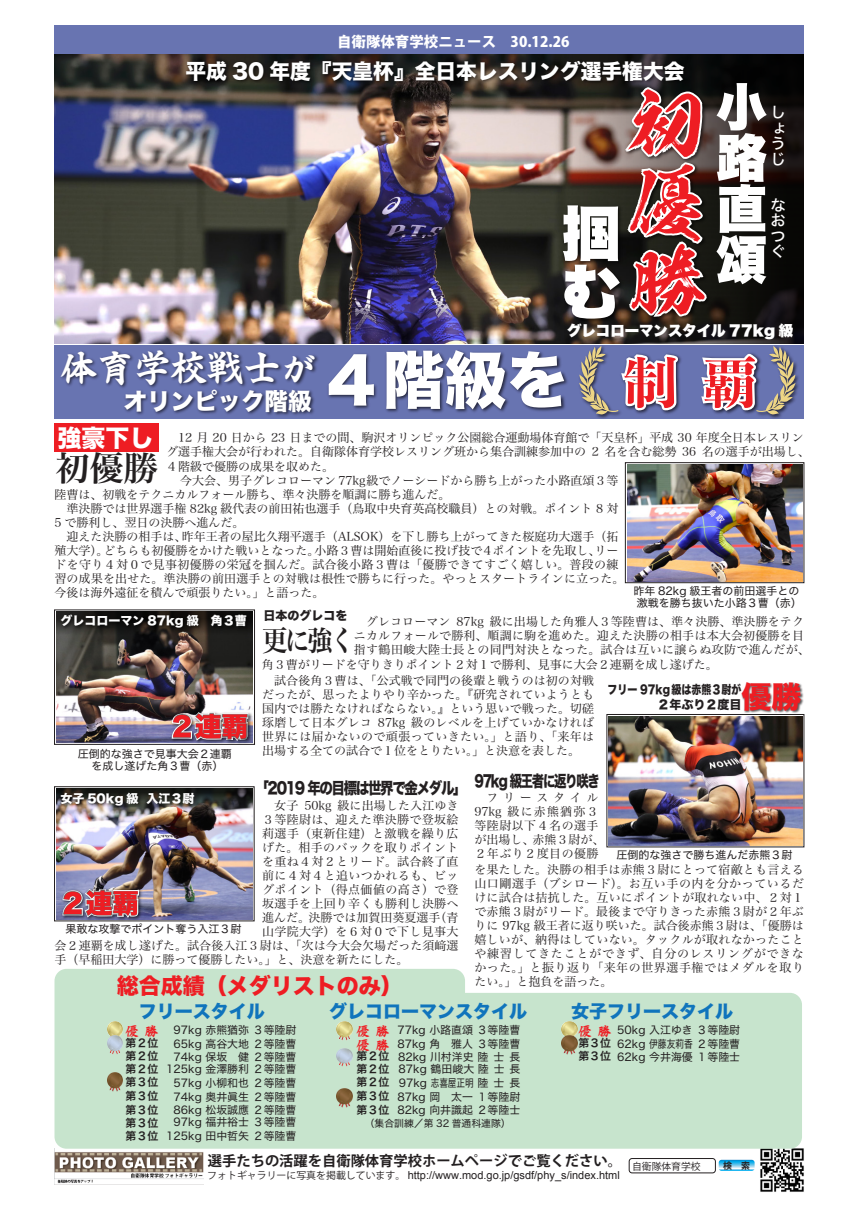
<style>
.page{position:relative;width:859px;height:1208px;background:#fff}
.page>*{position:absolute;margin:0;border:0;box-sizing:border-box;transform-origin:0 0}
.t1{font:61.8px "Hira Kaku Std N W8";color:#fff}
.t2{font:58.7px/58.7px "Hiragino Sans W9";color:#fff}
.t3{font:50.9px/50.9px "Hiragino Sans W9";color:#fff;text-align:justify}
.t4{font:36.7px "hkgokukaikk";color:#fff}
.t5{font:34px "Hira Min Pro W6";color:#231f20}
.t6{font:30px "Hira Kaku Std N W8";color:#ee1d23}
.t7{font:28px "Hira Min Pro W6";color:#231f20;scale:.9 1}
.t8{font:24px "Hiragino Sans W8";color:#fff}
.t9{font:23.5px "Hira Kaku Std N W8";color:#fff}
.t10{font:22px "Hiragino Sans W8";color:#ee1d23}
.t11{font:20.7px "Hira Kaku Std N W8";color:#fff}
.t12{font:18px "Hiragino Sans W8";color:#1074bc}
.t13{font:16px "Hiragino Sans W8";letter-spacing:-.1em;color:#231f20;scale:.84 1}
.t14{font:15.5px/15.5px "Hiragino Sans W5";color:#fff}
.t15{font:800 14.5px "Koz Go Pr 6 N";color:#fff}
.t16{font:14.4px "Hiragino Sans W9";color:#fff}
.t17{font:700 14.3px "Koz Go Pr 6 N";color:#231f20}
.t18{font:13.1px "hkgokukaikk";color:#ee1d23}
.t19{font:12px/14px "Hira Min Pro W3";color:#231f20}
.t20{font:12px/14px "Hira Min Pro W3";letter-spacing:.04em;color:#231f20}
.t21{font:12px "Hira Kaku Std N W8";color:#fff}
.t22{font:12px/15.1px "Hira Kaku Std N W8";color:#231f20;text-align:right;scale:.83 1}
.t23{font:12px "Hiragino Sans W8";color:#231f20}
.t24{font:11px/12px "Hiragino Sans W4";color:#231f20}
.t25{font:11px "Arial";color:#231f20}
.t26{font:10.9px/13.6px "Hiragino Sans W4";color:#231f20}
.t27{font:10.9px/13.4px "Hiragino Sans W6";color:#231f20;text-align:justify}
.t28{font:9.8px "Hiragino Sans W4";color:#231f20}
.t29{font:9.8px "Koz Go Pr 6 N";color:#231f20}
.t30{font:700 8.9px "Koz Go Pr 6 N";color:#231f20}
.s1{font-family:"hkgokukaikk";font-size:13.1px;color:#ee1d23}
.s2{font-family:"Hiragino Sans W6"}
.s3{font-family:"Koz Go Pr 6 N";font-size:9.9px}
</style>
<div class="page">
<div style="left:55px;top:345px;width:749px;height:73px;background:#6874b1"></div>
<div style="left:55px;top:26px;width:749px;height:29px;background:#6874b1"></div>
<img style="left:55px;top:55px;width:481px;height:289px">
<svg style="left:536px;top:55px;width:268px;height:289px;background:#302724"></svg>
<img style="left:576px;top:342px;width:226px;height:77px">
<img style="left:183px;top:57px;width:507px;height:39px">
<img style="left:318px;top:350px;width:256px;height:69px">
<img style="left:121px;top:392px;width:196px;height:27px">
<img style="left:757px;top:1148px;width:47px;height:44px">
<div style="left:629px;top:1158px;width:87px;height:15px;border:1px solid #231f20;border-radius:3px"></div>
<svg style="left:719px;top:1159px;width:36px;height:11px"></svg>
<img style="left:55px;top:1148px;width:149px;height:36px">
<svg style="left:54px;top:610px;width:201px;height:134px"></svg>
<img style="left:57px;top:646px;width:196px;height:96px">
<svg style="left:57px;top:611px;width:196px;height:35px;background:#36322e"></svg>
<svg style="left:54px;top:786px;width:200px;height:135px"></svg>
<img style="left:57px;top:807px;width:195px;height:112px">
<svg style="left:57px;top:788px;width:195px;height:19px"></svg>
<svg style="left:607px;top:714px;width:197px;height:133px"></svg>
<img style="left:609px;top:716px;width:193px;height:129px">
<svg style="left:625px;top:462px;width:179px;height:121px"></svg>
<img style="left:627px;top:464px;width:175px;height:117px">
<img style="left:618px;top:351px;width:145px;height:65px">
<svg style="left:579px;top:345px;width:99px;height:69px"></svg>
<svg style="left:701px;top:345px;width:95px;height:69px"></svg>
<img style="left:559px;top:201px;width:68px;height:126px">
<img style="left:622px;top:84px;width:90px;height:239px">
<svg style="left:625px;top:87px;width:82px;height:230px;background:#a35353"></svg>
<img style="left:58px;top:612px;width:195px;height:25px">
<img style="left:60px;top:886px;width:85px;height:36px">
<svg style="left:62px;top:889px;width:77px;height:29px;background:#c05660"></svg>
<img style="left:169px;top:709px;width:85px;height:36px">
<svg style="left:172px;top:712px;width:76px;height:29px;background:#c2565d"></svg>
<img style="left:57px;top:789px;width:143px;height:26px">
<img style="left:740px;top:682px;width:65px;height:46px">
<div style="left:55px;top:969px;width:747px;height:179px;background:#c7e4cd"></div>
<img style="left:61px;top:350px;width:262px;height:42px">
<div style="left:55px;top:423px;width:104px;height:28px;background:#ee1d23"></div>
<img style="left:107px;top:1021px;width:16px;height:14px">
<img style="left:337px;top:1021px;width:15px;height:19px">
<img style="left:562px;top:1021px;width:15px;height:14px">
<img style="left:107px;top:1035px;width:16px;height:19px">
<img style="left:337px;top:1048px;width:15px;height:19px">
<img style="left:107px;top:1073px;width:16px;height:18px">
<img style="left:337px;top:1088px;width:15px;height:19px">
<img style="left:562px;top:1035px;width:15px;height:19px">
<p class="t15" style="left:337px;top:34px;width:234px">自衛隊体育学校ニュース　30.12.26</p>
<h3 class="t11" style="left:186px;top:59px;width:500px">平成 30 年度『天皇杯』全日本レスリング選手権大会</h3>
<h3 class="t3" style="left:716px;top:83px;width:52px">小路直頌</h3>
<p class="t14" style="left:771px;top:104px;width:18px">しょうじ　　なおつぐ</p>
<h2 class="t2" style="left:562px;top:206px;width:59px">掴む</h2>
<p class="t16" style="left:567px;top:322px;width:228px">グレコローマンスタイル 77kg 級</p>
<h3 class="t4" style="left:60px;top:349px;width:258px">体育学校戦士が</h3>
<h3 class="t9" style="left:124px;top:388px;width:189px">オリンピック階級</h3>
<h1 class="t1" style="left:321px;top:346px;width:249px">４階級を</h1>
<h3 class="t8" style="left:58px;top:424px;width:97px">強豪下し</h3>
<p class="t19" style="left:55px;top:486px;width:571px">陸曹は、初戦をテクニカルフォール勝ち、準々決勝を順調に勝ち進んだ。<br>　準決勝では世界選手権 82kg 級代表の前田祐也選手（鳥取中央育英高校職員）との対戦。ポイント 8 対5 で勝利し、翌日の決勝へ進んだ。<br>　迎えた決勝の相手は、昨年王者の屋比久翔平選手（ALSOK）を下し勝ち上がってきた桜庭功大選手（拓殖大学）。どちらも初優勝をかけた戦いとなった。小路３曹は開始直後に投げ技で 4ポイントを先取し、リードを守り４対０で見事初優勝の栄冠を掴んだ。試合後小路３曹は「優勝できてすごく嬉しい。普段の練習の成果を出せた。準決勝の前田選手との対戦は根性で勝ちに行った。やっとスタートラインに立った。今後は海外遠征を積んで頑張りたい。」と語った。</p>
<p class="t19" style="left:166px;top:429px;width:645px">　12 月 20 日から 23 日までの間、駒沢オリンピック公園総合運動場体育館で「天皇杯」平成 30 年度全日本レスリング選手権大会が行われた。自衛隊体育学校レスリング班から集合訓練参加中の 2 名を含む総勢 36 名の選手が出場し、</p>
<h3 class="t5" style="left:56px;top:438px;width:103px">初優勝</h3>
<p class="t19" style="left:168px;top:458px;width:452px">4 階級で優勝の成果を収めた。<br>　今大会、男子グレコローマン 77kg級でノーシードから勝ち上がった小路直頌３等</p>
<p class="t24" style="left:633px;top:584px;width:170px">昨年 82kg 級王者の前田選手との激戦を勝ち抜いた小路３曹（赤）</p>
<p class="t23" style="left:264px;top:609px;width:85px">日本のグレコを</p>
<p class="t19" style="left:262px;top:655px;width:458px;line-height:16.3px">角３曹がリードを守りきりポイント２対１で勝利、見事に大会２連覇を成し遂げた。　試合後角３曹は、「公式戦で同門の後輩と戦うのは初の対戦</p>
<p class="t19" style="left:262px;top:686px;width:333px;text-align:justify">だったが、思ったよりやり辛かった。『研究されていようとも国内では勝たなければならない。』という思いで戦った。切磋琢磨して日本グレコ 87kg 級のレベルを上げていかなければ世界には届かないので頑張っていきたい。」と語り、「来年は出場する全ての試合で１位をとりたい。」と決意を表した。</p>
<p class="t21" style="left:61px;top:614px;width:188px">グレコローマン 87kg 級　角３曹</p>
<p class="t19" style="left:354px;top:613px;width:457px">　グレコローマン 87kg 級に出場した角雅人３等陸曹は、準々決勝、準決勝をテクニカルフォールで勝利、順調に駒を進めた。迎えた決勝の相手は本大会初優勝を目指す鶴田峻大陸士長との同門対決となった。試合は互いに譲らぬ攻防で進んだが、</p>
<h3 class="t7" style="left:262px;top:615px;width:105px">更に強く</h3>
<p class="t22" style="left:607px;top:682px;width:163px">フリー 97kg級は赤熊３尉が<br>２年ぶり２度目</p>
<h3 class="t6" style="left:741px;top:680px;width:61px">優勝</h3>
<p class="t24" style="left:78px;top:747px;width:155px;text-align:center">圧倒的な強さで見事大会２連覇を成し遂げた角３曹（赤）</p>
<h3 class="t13" style="left:255px;top:778px;width:411px">「2019 年の目標は世界で金メダル」 97kg 級王者に返り咲き</h3>
<p class="t21" style="left:60px;top:791px;width:136px">女子 50kg 級 入江３尉</p>
<p class="t19" style="left:262px;top:797px;width:198px;text-align:justify">　女子 50kg 級に出場した入江ゆき３等陸尉は、迎えた準決勝で登坂絵莉選手（東新住建）と激戦を繰り広げた。相手のバックを取りポイントを重ね４対２とリード。試合終了直前に４対４と追いつかれるも、ビッグポイント（得点価値の高さ）で登坂選手を上回り辛くも勝利し決勝へ進んだ。決勝では加賀田葵夏選手（青山学院大学）を６対０で下し見事大</p>
<p class="t20" style="left:474px;top:790px;width:132px">　フリースタイル<br>97kg 級に赤熊猶弥３等陸尉以下４名の選手が出場し、赤熊３尉が、<br>２年ぶり２度目の優勝</p>
<p class="t24" style="left:616px;top:848px;width:177px">圧倒的な強さで勝ち進んだ赤熊３尉</p>
<p class="t19" style="left:474px;top:861px;width:331px;text-align:justify">を果たした。決勝の相手は赤熊３尉にとって宿敵とも言える山口剛選手（ブシロード）。お互い手の内を分かっているだけに試合は拮抗した。互いにポイントが取れない中、２対１で赤熊３尉がリード。最後まで守りきった赤熊３尉が２年ぶりに 97kg 級王者に返り咲いた。試合後赤熊３尉は、「優勝は嬉しいが、納得はしていない。タックルが取れなかったことや練習してきたことができず、自分のレスリングができなかった。」と振り返り「来年の世界選手権ではメダルを取り</p>
<p class="t24" style="left:65px;top:922px;width:177px">果敢な攻撃でポイント奪う入江３尉</p>
<p class="t19" style="left:55px;top:937px;width:406px">会２連覇を成し遂げた。試合後入江３尉は、「次は今大会欠場だった須﨑選手（早稲田大学）に勝って優勝したい。」と、決意を新たにした。</p>
<h3 class="t10" style="left:117px;top:973px;width:287px">総合成績（メダリストのみ）</h3>
<p class="t19" style="left:474px;top:973px;width:140px">たい。」と抱負を語った。</p>
<h3 class="t12" style="left:139px;top:1001px;width:127px">フリースタイル</h3>
<h3 class="t12" style="left:329px;top:1001px;width:199px">グレコローマンスタイル</h3>
<h3 class="t12" style="left:571px;top:1001px;width:163px">女子フリースタイル</h3>
<p class="t26" style="left:173px;top:1022px;width:124px;text-align:justify">97kg 赤熊猶弥 ３等陸尉65kg 高谷大地 ２等陸曹74kg 保坂　健 ２等陸曹</p>
<p class="t26" style="left:173px;top:1075px;width:124px;line-height:14px">57kg 小柳和也 ２等陸曹<br>74kg 奥井眞生 ２等陸曹</p>
<p class="t26" style="left:356px;top:1022px;width:165px"><span class="s1">優 勝</span> 77kg 小路直頌 ３等陸曹</p>
<p class="t18" style="left:578px;top:1024px;width:34px">優 勝</p>
<p class="t26" style="left:617px;top:1022px;width:124px">50kg 入江ゆき ３等陸尉</p>
<p class="t26" style="left:578px;top:1049px;width:163px"><span class="s2">第３位</span> 62kg 今井海優 １等陸士</p>
<p class="t18" style="left:126px;top:1024px;width:34px">優 勝</p>
<p class="t27" style="left:126px;top:1061px;width:34px">第２位</p>
<p class="t27" style="left:126px;top:1089px;width:34px">第３位第３位第３位</p>
<p class="t27" style="left:126px;top:1036px;width:34px">第２位</p>
<p class="t26" style="left:356px;top:1036px;width:165px"><span class="s1">優 勝</span> 87kg 角　雅人 ３等陸曹</p>
<p class="t27" style="left:126px;top:1049px;width:34px">第２位</p>
<p class="t27" style="left:578px;top:1036px;width:34px">第３位</p>
<p class="t26" style="left:617px;top:1036px;width:124px">62kg 伊藤友莉香 ２等陸曹</p>
<p class="t27" style="left:356px;top:1049px;width:34px;line-height:12.6px">第２位第２位</p>
<p class="t26" style="left:398px;top:1049px;width:124px">82kg 川村洋史 陸士 長</p>
<p class="t26" style="left:399px;top:1061px;width:123px">87kg 鶴田峻大 陸士 長</p>
<p class="t26" style="left:166px;top:1061px;width:132px">125kg 金澤勝利 ２等陸曹</p>
<p class="t27" style="left:356px;top:1075px;width:34px">第２位</p>
<p class="t27" style="left:126px;top:1075px;width:34px">第３位</p>
<p class="t26" style="left:399px;top:1075px;width:123px">97kg 志喜屋正明陸士 長</p>
<p class="t27" style="left:356px;top:1102px;width:34px">第３位</p>
<p class="t27" style="left:356px;top:1089px;width:34px">第３位</p>
<p class="t26" style="left:397px;top:1089px;width:124px">87kg 岡　太一 １等陸尉</p>
<p class="t26" style="left:397px;top:1102px;width:124px">82kg 向井識起 ２等陸士</p>
<p class="t28" style="left:365px;top:1114px;width:147px">（集合訓練／第 32 普通科連隊）</p>
<p class="t26" style="left:173px;top:1103px;width:124px;line-height:12.1px">86kg 松坂誠應 ２等陸曹<br>97kg 福井裕士 ３等陸曹</p>
<p class="t26" style="left:126px;top:1128px;width:172px"><span class="s2">第３位</span> 125kg 田中哲矢 ２等陸曹</p>
<p class="t17" style="left:208px;top:1152px;width:416px">選手たちの活躍を自衛隊体育学校ホームページでご覧ください。</p>
<p class="t25" style="left:207px;top:1167px;width:414px"><span class="s3">フォトギャラリーに写真を掲載しています。</span> http://www.mod.go.jp/gsdf/phy_s/index.html</p>
<p class="t29" style="left:632px;top:1160px;width:70px">自衛隊体育学校</p>
<p class="t30" style="left:723px;top:1161px;width:28px">検　索</p>
</div>
